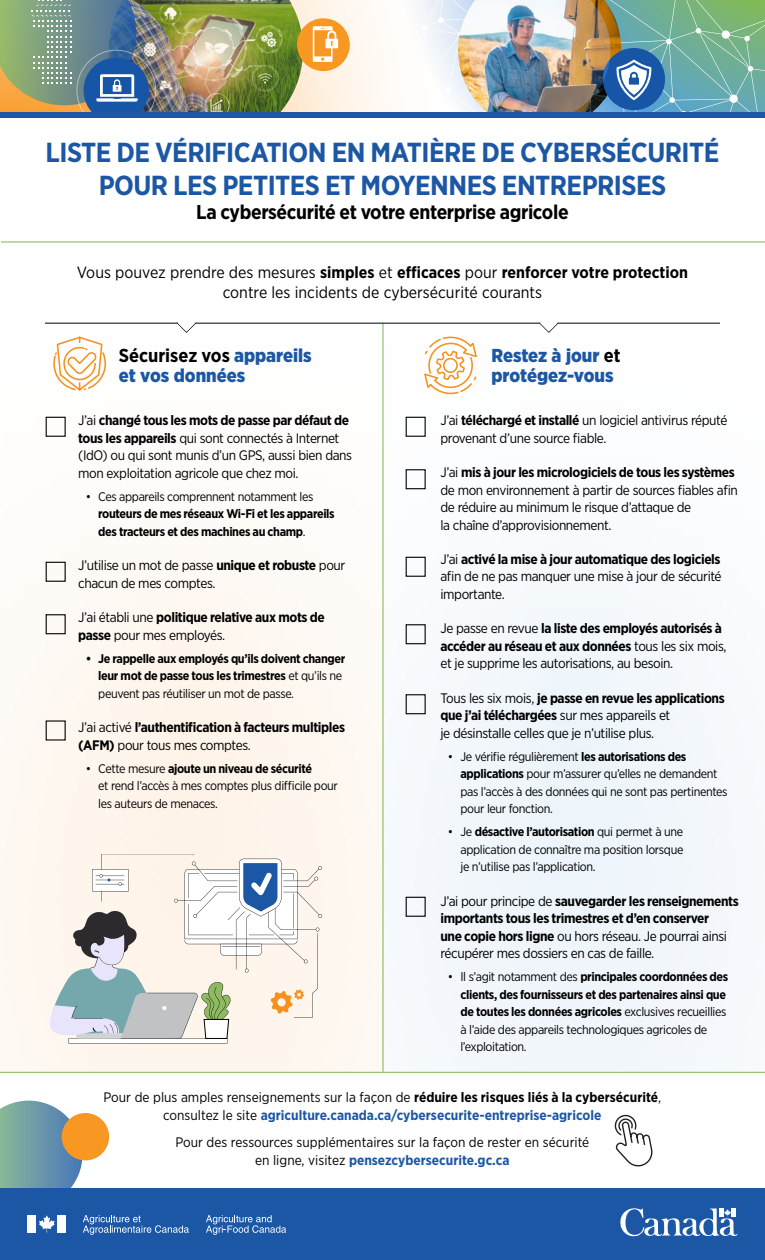
<style>
.page{position:relative;width:765px;height:1260px;background:#fff}
.page>*{position:absolute;margin:0;border:0;box-sizing:border-box;transform-origin:0 0}
.t1{font:700 27.5px/33px "Gotham Narrow";letter-spacing:-.02em;color:#1c57a6;text-align:center}
.t2{font:700 20px "Gotham Narrow";letter-spacing:-.02em;color:#000}
.t3{font:900 18.75px/20px "Gotham Narrow";color:#1c57a6}
.t4{font:16.25px/20px "Gotham Narrow";color:#000;text-align:center}
.t5{font:13.75px/17.5px "Gotham Narrow";letter-spacing:-.03em;color:#000}
.t6{font:700 13.75px/17.5px "Gotham Narrow";letter-spacing:-.03em;color:#000}
.t7{font:13.75px/18.8px "Gotham Narrow";color:#000;text-align:center}
.t8{font:12.5px/17.5px "Gotham Narrow";letter-spacing:-.03em;color:#000}
.t9{font:700 12.5px/17.5px "Gotham Narrow";letter-spacing:-.03em;color:#000}
.s1{font-weight:700}
.s2{font-weight:700;color:#000}
.s3{font-weight:400}
.s4{font-weight:700;color:#1c57a6}
</style>
<div class="page">
<div style="left:0;top:323px;width:384px;height:749px;background:#fef9f4"></div>
<svg style="left:0;top:1101px;width:82px;height:88px;background:#7aa3ae"></svg>
<div style="left:62px;top:1113px;width:47px;height:47px;background:#f89721;border-radius:50%"></div>
<div style="left:383px;top:323px;width:382px;height:749px;background:#f5f9fc"></div>
<svg style="left:652px;top:0;width:113px;height:112px;background:#75b29d"></svg>
<svg style="left:303px;top:0;width:155px;height:112px"></svg>
<div style="left:0;top:1189px;width:765px;height:71px;background:#1c57a6"></div>
<img style="left:149px;top:0;width:154px;height:112px">
<div style="left:297px;top:18px;width:53px;height:53px;background:#f89721;border-radius:50%"></div>
<svg style="left:313px;top:26px;width:25px;height:36px"></svg>
<div style="left:603px;top:48px;width:62px;height:62px;background:#1756a7;border-radius:50%"></div>
<svg style="left:0;top:0;width:149px;height:112px;background:#77908a"></svg>
<svg style="left:620px;top:1208px;width:118px;height:29px"></svg>
<hr style="left:1px;top:241px;width:764px;height:2px;background:#98c46f">
<hr style="left:382px;top:323px;width:2px;height:749px;background:#98c46f">
<img style="left:458px;top:0;width:194px;height:112px">
<div style="left:0;top:112px;width:765px;height:6px;background:#1c57a6"></div>
<hr style="left:45px;top:323px;width:675px;height:1px;background:#000">
<svg style="left:177px;top:322px;width:19px;height:11px"></svg>
<svg style="left:539px;top:322px;width:19px;height:11px"></svg>
<hr style="left:0;top:1072px;width:765px;height:1px;background:#98c46f">
<svg style="left:614px;top:1114px;width:39px;height:53px"></svg>
<svg style="left:50px;top:854px;width:272px;height:190px"></svg>
<svg style="left:52px;top:335px;width:55px;height:56px"></svg>
<svg style="left:424px;top:336px;width:53px;height:59px"></svg>
<div style="left:46px;top:417px;width:20px;height:20px;border:1px solid #000"></div>
<div style="left:46px;top:562px;width:20px;height:20px;border:1px solid #000"></div>
<div style="left:46px;top:614px;width:20px;height:20px;border:1px solid #000"></div>
<div style="left:406px;top:417px;width:20px;height:20px;border:1px solid #000"></div>
<div style="left:406px;top:469px;width:20px;height:20px;border:1px solid #000"></div>
<div style="left:406px;top:557px;width:20px;height:20px;border:1px solid #000"></div>
<div style="left:406px;top:624px;width:20px;height:20px;border:1px solid #000"></div>
<div style="left:406px;top:694px;width:20px;height:20px;border:1px solid #000"></div>
<div style="left:406px;top:897px;width:20px;height:20px;border:1px solid #000"></div>
<svg style="left:39px;top:1215px;width:16px;height:18px"></svg>
<div style="left:28px;top:1215px;width:8px;height:18px;background:#fff"></div>
<div style="left:58px;top:1215px;width:8px;height:18px;background:#fff"></div>
<svg style="left:206px;top:1215px;width:80px;height:20px"></svg>
<svg style="left:83px;top:1215px;width:106px;height:20px"></svg>
<h1 class="t1" style="left:46px;top:135px;width:675px">LISTE DE VÉRIFICATION EN MATIÈRE DE CYBERSÉCURITÉ<br>POUR LES PETITES ET MOYENNES ENTREPRISES</h1>
<h2 class="t2" style="left:196px;top:199px;width:374px">La cybersécurité et votre enterprise agricole</h2>
<p class="t4" style="left:77px;top:262px;width:613px">Vous pouvez prendre des mesures <span class="s1">simples</span> et <span class="s1">efficaces</span> pour <span class="s1">renforcer votre protection </span>contre les incidents de cybersécurité courants</p>
<h3 class="t3" style="left:119px;top:345px;width:194px"><span class="s2">Sécurisez vos</span> appareils et vos données</h3>
<h3 class="t3" style="left:492px;top:345px;width:130px">Restez à jour <span class="s2">et </span>protégez-vous</h3>
<p class="t5" style="left:78px;top:411px;width:275px">J’ai <span class="s1">changé tous les mots de passe par défaut de tous les appareils</span> qui sont connectés à Internet (IdO) ou qui sont munis d’un GPS, aussi bien dans mon exploitation agricole que chez moi.</p>
<p class="t8" style="left:86px;top:487px;width:229px">• Ces appareils comprennent notamment les</p>
<p class="t9" style="left:98px;top:505px;width:238px">routeurs de mes réseaux Wi-Fi et les appareils des tracteurs et des machines au champ<span class="s3">.</span></p>
<p class="t5" style="left:78px;top:556px;width:269px">J’utilise un mot de passe <span class="s1">unique et robuste</span> pour chacun de mes comptes.</p>
<p class="t6" style="left:78px;top:608px;width:248px"><span class="s3">J’ai établi une</span> politique relative aux mots de passe <span class="s3">pour mes employés.</span></p>
<p class="t9" style="left:98px;top:649px;width:249px;text-indent:-12px">• Je rappelle aux employés qu’ils doivent changer leur mot de passe tous les trimestres <span class="s3">et qu’ils ne peuvent pas réutiliser un mot de passe.</span></p>
<p class="t6" style="left:78px;top:718px;width:268px"><span class="s3">J’ai activé</span> l’authentification à facteurs multiples (AFM) <span class="s3">pour tous mes comptes.</span></p>
<p class="t8" style="left:98px;top:759px;width:241px;text-indent:-12px">• Cette mesure <span class="s1">ajoute un niveau de sécurité<br></span>et rend l’accès à mes comptes plus difficile pour les auteurs de menaces.</p>
<p class="t5" style="left:440px;top:411px;width:288px">J’ai <span class="s1">téléchargé et installé</span> un logiciel antivirus réputé provenant d’une source fiable.</p>
<p class="t5" style="left:440px;top:463px;width:299px">J’ai <span class="s1">mis à jour les micrologiciels de tous les systèmes </span>de mon environnement à partir de sources fiables afin de réduire au minimum le risque d’attaque de<br>la chaîne d’approvisionnement.</p>
<p class="t5" style="left:440px;top:550px;width:283px;text-align:justify">J’ai <span class="s1">activé la mise à jour automatique des logiciels </span>afin de ne pas manquer une mise à jour de sécurité importante.</p>
<p class="t5" style="left:440px;top:620px;width:288px">Je passe en revue <span class="s1">la liste des employés autorisés à accéder au réseau et aux données</span> tous les six mois, et je supprime les autorisations, au besoin.</p>
<p class="t5" style="left:440px;top:689px;width:286px">Tous les six mois, <span class="s1">je passe en revue les applications que j’ai téléchargées</span> sur mes appareils et<br>je désinstalle celles que je n’utilise plus.</p>
<p class="t8" style="left:460px;top:747px;width:269px;text-indent:-12px">• Je vérifie régulièrement <span class="s1">les autorisations des applications</span> pour m’assurer qu’elles ne demandent pas l’accès à des données qui ne sont pas pertinentes pour leur fonction.</p>
<p class="t8" style="left:460px;top:823px;width:224px;text-align:justify;text-indent:-12px">• Je <span class="s1">désactive l’autorisation</span> qui permet à une application de connaître ma position lorsque je n’utilise pas l’application.</p>
<p class="t6" style="left:440px;top:892px;width:300px"><span class="s3">J’ai pour principe de</span> sauvegarder les renseignements importants tous les trimestres et d’en conserver<br>une copie hors ligne <span class="s3">ou hors réseau. Je pourrai ainsi récupérer mes dossiers en cas de faille.</span></p>
<p class="t8" style="left:460px;top:968px;width:269px;text-indent:-12px">• Il s’agit notamment des <span class="s1">principales coordonnées des clients, des fournisseurs et des partenaires ainsi que de toutes les données agricoles</span> exclusives recueillies à l’aide des appareils technologiques agricoles de l’exploitation.</p>
<p class="t7" style="left:103px;top:1087px;width:559px">Pour de plus amples renseignements sur la façon de <span class="s1">réduire les risques liés à la cybersécurité</span>, consultez le site <span class="s4">agriculture.canada.ca/cybersecurite-entreprise-agricole</span></p>
<p class="t7" style="left:175px;top:1132px;width:415px">Pour des ressources supplémentaires sur la façon de rester en sécurité en ligne, visitez <span class="s4">pensezcybersecurite.gc.ca</span></p>
</div>
